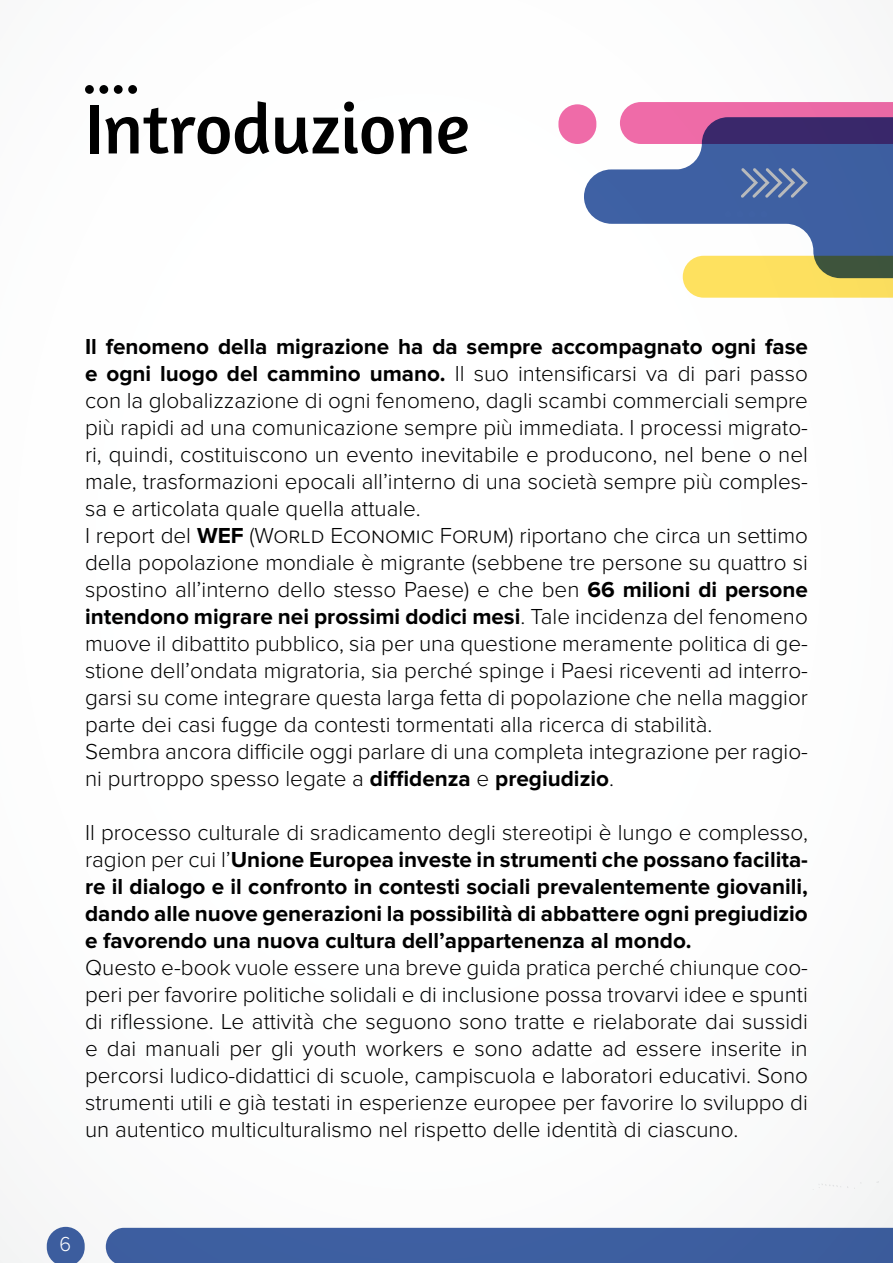
<style>
.page{position:relative;width:893px;height:1263px;background:#fff}
.page>*{position:absolute;margin:0;border:0;box-sizing:border-box;transform-origin:0 0}
.t1{font:72px "Amaranth";color:#000}
.t2{font:300 22.5px/27px "Proxima Nova";color:#000}
.t3{font:700 22.5px/27px "Proxima Nova";color:#000;text-align:justify}
.t4{font:300 21px "Proxima Nova";color:#fff;scale:.95 1}
.s1{font-weight:700}
.s2{font-weight:300}
</style>
<div class="page">
<svg style="left:47px;top:1227px;width:38px;height:36px"></svg>
<div style="left:106px;top:1228px;width:787px;height:35px;background:#3d5fa0"></div>
<svg style="left:847px;top:1182px;width:14px;height:7px"></svg>
<svg style="left:812px;top:1183px;width:29px;height:7px"></svg>
<div style="left:85px;top:85px;width:9px;height:9px;background:#000;border-radius:50%"></div>
<div style="left:99px;top:85px;width:9px;height:9px;background:#000;border-radius:50%"></div>
<div style="left:114px;top:85px;width:9px;height:9px;background:#000;border-radius:50%"></div>
<div style="left:128px;top:85px;width:9px;height:9px;background:#000;border-radius:50%"></div>
<svg style="left:584px;top:117px;width:309px;height:161px;fill:#3e60a3"></svg>
<svg style="left:683px;top:256px;width:210px;height:42px;background:#dac75d"></svg>
<svg style="left:620px;top:102px;width:273px;height:42px;background:#9f508e"></svg>
<div style="left:558px;top:104px;width:38px;height:40px;background:#f06ca9;border-radius:19px"></div>
<svg style="left:741px;top:168px;width:67px;height:30px;background:#627aa9"></svg>
<h1 class="t1" style="left:85px;top:86px;width:386px">Introduzione</h1>
<p class="t2" style="left:85px;top:334px;width:724px"><span class="s1">Il fenomeno della migrazione ha da sempre accompagnato ogni fase e ogni luogo del cammino umano.</span> I l suo intensificarsi va di pari passo con la globalizzazione di ogni fenomeno, dagli scambi commerciali sempre più rapidi ad una comunicazione sempre più immediata. I processi migrato&shy;ri, quindi, costituiscono un evento inevitabile e producono, nel bene o nel male, trasformazioni epocali all’interno di una società sempre più comples&shy;sa e articolata quale quella attuale.<br>I report del <span class="s1">Wef</span> (World Economic Forum) riportano che circa un settimo della popolazione mondiale è migrante (sebbene tre persone su quattro si spostino all’interno dello stesso Paese) e che ben <span class="s1">66 milioni di persone intendono migrare nei prossimi dodici mesi</span>. Tale incidenza del fenomeno muove il dibattito pubblico, sia per una questione meramente politica di ge&shy;stione dell’ondata migratoria, sia perché spinge i Paesi riceventi ad interro&shy;garsi su come integrare questa larga fetta di popolazione che nella maggior parte dei casi fugge da contesti tormentati alla ricerca di stabilità.<br>Sembra ancora difficile oggi parlare di una completa integrazione per ragio&shy;ni purtroppo spesso legate a <span class="s1">diffidenza</span> e <span class="s1">pregiudizio</span>.</p>
<p class="t3" style="left:85px;top:820px;width:724px"><span class="s2">I l processo culturale di sradicamento degli stereotipi è lungo e complesso, ragion per cui l’</span>Unione Europea investe in strumenti che possano facilita&shy;re il dialogo e il confronto in contesti sociali prevalentemente giovanili, dando alle nuove generazioni la possibilità di abbattere ogni pregiudizio e favorendo una nuova cultura dell’appartenenza al mondo.</p>
<p class="t2" style="left:85px;top:955px;width:724px;text-align:justify">Questo e-book vuole essere una breve guida pratica perché chiunque coo&shy;peri per favorire politiche solidali e di inclusione possa trovarvi idee e spunti di riflessione. Le attività che seguono sono tratte e rielaborate dai sussidi e dai manuali per gli youth workers e sono adatte ad essere inserite in percorsi ludico-didattici di scuole, campiscuola e laboratori educativi. Sono strumenti utili e già testati in esperienze europee per favorire lo sviluppo di un autentico multiculturalismo nel rispetto delle identità di ciascuno.</p>
<p class="t4" style="left:59px;top:1234px;width:14px">6</p>
</div>
